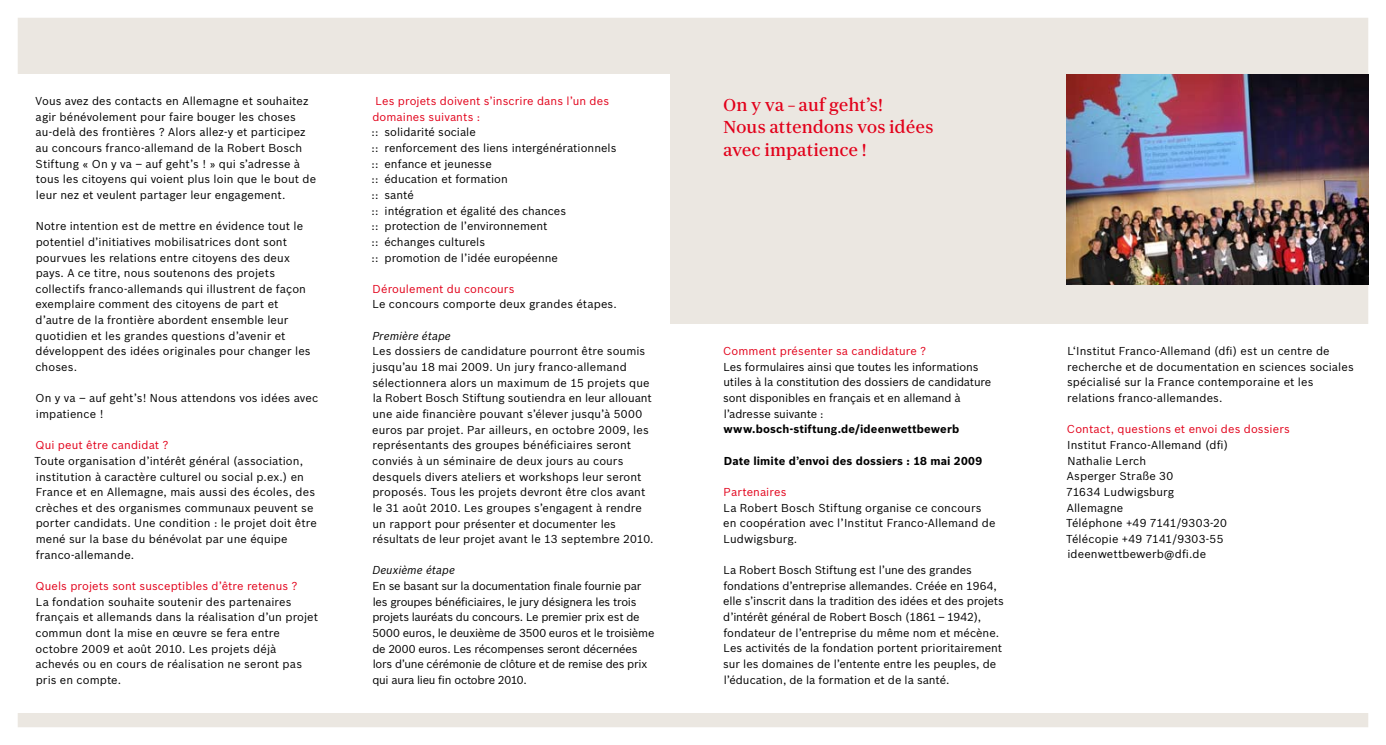
<style>
.page{position:relative;width:1386px;height:745px;background:#fff}
.page>*{position:absolute;margin:0;border:0;box-sizing:border-box;transform-origin:0 0}
.t1{font:17.5px/22.5px "Bosch Serif";letter-spacing:-.005em;color:#e2001a}
.t2{font:11.25px/15.6px "Bosch Sans";letter-spacing:.005em;color:#000}
.t3{font:11.25px/15.6px "Bosch Sans";letter-spacing:-.02em;color:#000}
.t4{font:11.25px/15.6px "Bosch Sans";letter-spacing:.01em;color:#e2001a}
.t5{font:11.25px/15.6px "Bosch Sans";letter-spacing:-.015em;color:#000}
.t6{font:700 11.25px "Bosch Sans";letter-spacing:.01em;color:#000}
.t7{font:italic 11.25px "Bosch Sans";letter-spacing:.005em;color:#000}
</style>
<div class="page">
<div style="left:18px;top:18px;width:1350px;height:708px;background:#ebe7e1"></div>
<div style="left:0;top:74px;width:670px;height:638px;background:#fff"></div>
<img style="left:1067px;top:74px;width:301px;height:210px">
<div style="left:656px;top:324px;width:729px;height:388px;background:#fff"></div>
<p class="t2" style="left:36px;top:93px;width:282px">Vous avez des contacts en Allemagne et souhaitez agir bénévolement pour faire bouger les choses au-delà des frontières ? Alors allez-y et participez au concours franco-allemand de la Robert Bosch Stiftung « On y va – auf geht’s ! » qui s’adresse à tous les citoyens qui voient plus loin que le bout de leur nez et veulent partager leur engagement.</p>
<p class="t2" style="left:35px;top:218px;width:277px">Notre intention est de mettre en évidence tout le potentiel d’initiatives mobilisatrices dont sont pourvues les relations entre citoyens des deux pays. A ce titre, nous soutenons des projets collectifs franco-allemands qui illustrent de façon exemplaire comment des citoyens de part et d’autre de la frontière abordent ensemble leur quotidien et les grandes questions d’avenir et développent des idées originales pour changer les choses.</p>
<p class="t2" style="left:35px;top:390px;width:284px">On y va – auf geht’s! Nous attendons vos idées avec impatience !</p>
<p class="t4" style="left:35px;top:437px;width:135px">Qui peut être candidat ?</p>
<p class="t2" style="left:35px;top:452px;width:284px">Toute organisation d’intérêt général (association, institution à caractère culturel ou social p.ex.) en France et en Allemagne, mais aussi des écoles, des crèches et des organismes communaux peuvent se porter candidats. Une condition : le projet doit être mené sur la base du bénévolat par une équipe franco-allemande.</p>
<p class="t4" style="left:35px;top:577px;width:264px">Quels projets sont susceptibles d’être retenus ?</p>
<p class="t2" style="left:35px;top:593px;width:284px">La fondation souhaite soutenir des partenaires français et allemands dans la réalisation d’un projet commun dont la mise en œuvre se fera entre octobre 2009 et août 2010. Les projets déjà achevés ou en cours de réalisation ne seront pas pris en compte.</p>
<p class="t4" style="left:372px;top:93px;width:238px">Les projets doivent s’inscrire dans l’un des domaines suivants :</p>
<p class="t2" style="left:372px;top:124px;width:246px">:: solidarité sociale<br>:: renforcement des liens intergénérationnels :: enfance et jeunesse<br>:: éducation et formation<br>:: santé<br>:: intégration et égalité des chances<br>:: protection de l’environnement<br>:: échanges culturels<br>:: promotion de l’idée européenne</p>
<p class="t4" style="left:372px;top:280px;width:143px">Déroulement du concours</p>
<p class="t2" style="left:372px;top:296px;width:246px">Le concours comporte deux grandes étapes.</p>
<p class="t7" style="left:372px;top:328px;width:80px">Première étape</p>
<p class="t2" style="left:372px;top:343px;width:283px">Les dossiers de candidature pourront être soumis jusqu’au 18 mai 2009. Un jury franco-allemand sélectionnera alors un maximum de 15 projets que la Robert Bosch Stiftung soutiendra en leur allouant une aide financière pouvant s’élever jusqu’à 5000 euros par projet. Par ailleurs, en octobre 2009, les représentants des groupes bénéficiaires seront conviés à un séminaire de deux jours au cours desquels divers ateliers et workshops leur seront proposés. Tous les projets devront être clos avant le 31 août 2010. Les groupes s’engagent à rendre un rapport pour présenter et documenter les résultats de leur projet avant le 13 septembre 2010.</p>
<p class="t7" style="left:372px;top:563px;width:84px">Deuxième étape</p>
<p class="t3" style="left:372px;top:577px;width:283px">En se basant sur la documentation finale fournie par les groupes bénéficiaires, le jury désignera les trois projets lauréats du concours. Le premier prix est de 5000 euros, le deuxième de 3500 euros et le troisième de 2000 euros. Les récompenses seront décernées lors d’une cérémonie de clôture et de remise des prix qui aura lieu fin octobre 2010.</p>
<h1 class="t1" style="left:723px;top:93px;width:212px">On y va – auf geht’s!<br>Nous attendons vos idées avec impatience !</h1>
<p class="t4" style="left:723px;top:343px;width:204px">Comment présenter sa candidature ?</p>
<p class="t5" style="left:723px;top:358px;width:269px">Les formulaires ainsi que toutes les informations utiles à la constitution des dossiers de candidature sont disponibles en français et en allemand à l’adresse suivante :</p>
<p class="t6" style="left:723px;top:422px;width:237px">www.bosch-stiftung.de/ideenwettbewerb</p>
<p class="t6" style="left:723px;top:453px;width:260px">Date limite d’envoi des dossiers : 18 mai 2009</p>
<p class="t4" style="left:723px;top:483px;width:64px">Partenaires</p>
<p class="t2" style="left:723px;top:499px;width:274px">La Robert Bosch Stiftung organise ce concours en coopération avec l’Institut Franco-Allemand de<br>Ludwigsburg.</p>
<p class="t2" style="left:723px;top:561px;width:282px">La Robert Bosch Stiftung est l’une des grandes fondations d’entreprise allemandes. Créée en 1964, elle s’inscrit dans la tradition des idées et des projets d’intérêt général de Robert Bosch (1861 – 1942), fondateur de l’entreprise du même nom et mécène.<br>Les activités de la fondation portent prioritairement sur les domaines de l’entente entre les peuples, de l’éducation, de la formation et de la santé.</p>
<p class="t2" style="left:1067px;top:343px;width:288px">L‘Institut Franco-Allemand (dfi) est un centre de recherche et de documentation en sciences sociales spécialisé sur la France contemporaine et les relations franco-allemandes.</p>
<p class="t4" style="left:1067px;top:421px;width:224px">Contact, questions et envoi des dossiers</p>
<p class="t2" style="left:1066px;top:436px;width:164px">Institut Franco-Allemand (dfi)<br>Nathalie Lerch<br>Asperger Straße 30<br>71634 Ludwigsburg<br>Allemagne<br>Téléphone +49 7141/9303-20<br>Télécopie +49 7141/9303-55 ideenwettbewerb@dfi.de</p>
</div>
